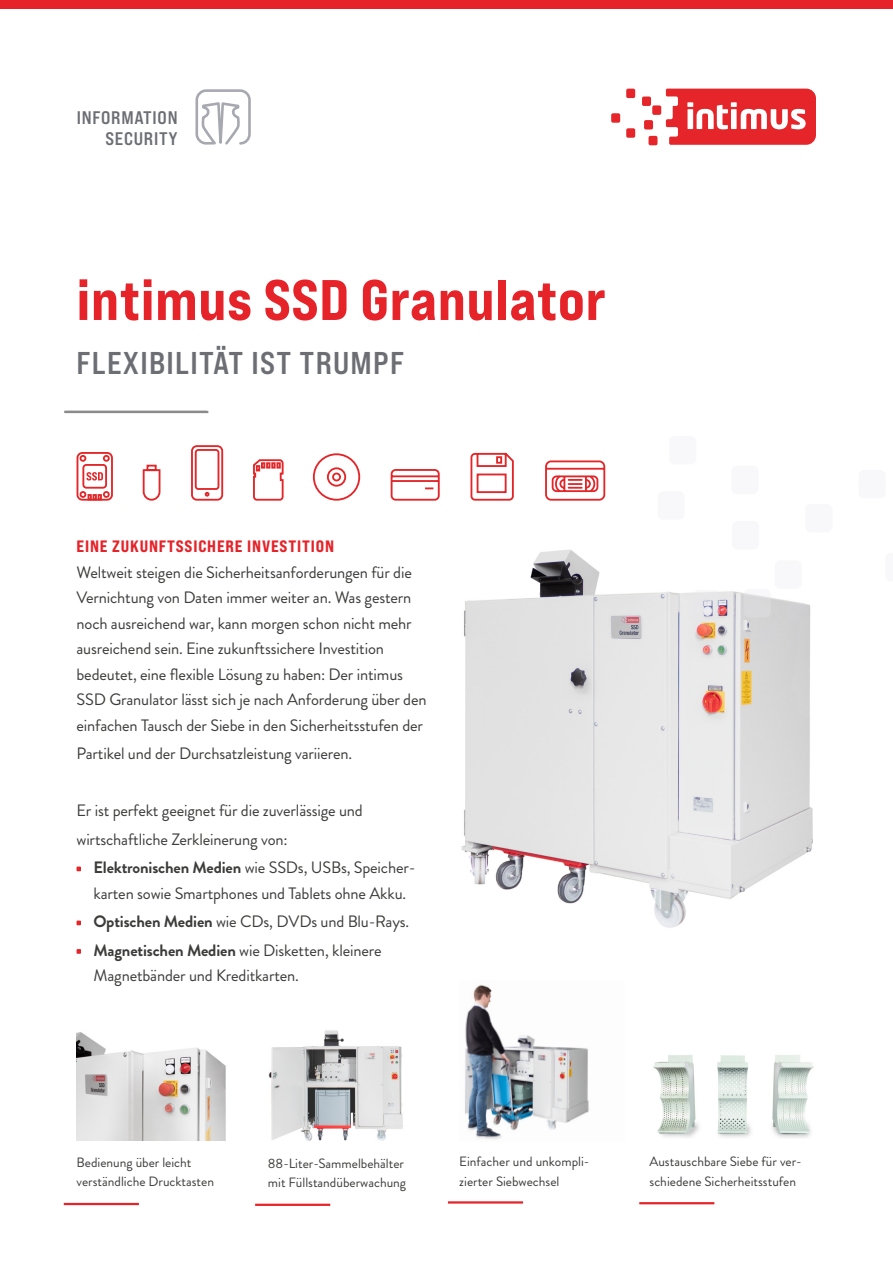
<style>
.page{position:relative;width:893px;height:1263px;background:#fff}
.page>*{position:absolute;margin:0;border:0;box-sizing:border-box;transform-origin:0 0}
.t1{font:57px "Bebas Neue Pro Exp Eb";letter-spacing:.01em;color:#e52329}
.t2{font:31.5px "Bebas Neue Pro Exp Bd";letter-spacing:.04em;color:#6c6e74}
.t3{font:18.15px/20.9px "Bebas Neue Pro Exp Bd";letter-spacing:.04em;color:#6c6e74;text-align:right}
.t4{font:16.5px/25.5px "Brandon Grotesque";letter-spacing:-.01em;color:#3c3c3b}
.t5{font:16.5px "Bebas Neue Pro Exp Eb";letter-spacing:.05em;color:#e52329}
.t6{font:13.5px/19.5px "Brandon Grotesque";color:#3c3c3b}
.s1{font-weight:700}
</style>
<div class="page">
<img style="left:461px;top:549px;width:352px;height:379px">
<div style="left:626px;top:89px;width:9px;height:9px;background:#e52529;border-radius:2px"></div>
<div style="left:626px;top:128px;width:9px;height:10px;background:#e52529;border-radius:2px"></div>
<div style="left:611px;top:113px;width:9px;height:10px;background:#e52529;border-radius:2px"></div>
<div style="left:644px;top:120px;width:9px;height:10px;background:#e52529;border-radius:2px"></div>
<div style="left:648px;top:136px;width:9px;height:9px;background:#e52529;border-radius:2px"></div>
<div style="left:652px;top:105px;width:9px;height:10px;background:#e52529;border-radius:2px"></div>
<div style="left:642px;top:97px;width:9px;height:9px;background:#e52529;border-radius:2px"></div>
<svg style="left:666px;top:89px;width:150px;height:56px"></svg>
<svg style="left:195px;top:89px;width:56px;height:56px"></svg>
<svg style="left:77px;top:866px;width:4px;height:5px"></svg>
<svg style="left:77px;top:920px;width:4px;height:5px"></svg>
<svg style="left:77px;top:949px;width:4px;height:5px"></svg>
<img style="left:465px;top:984px;width:124px;height:156px">
<img style="left:653px;top:1055px;width:161px;height:83px">
<svg style="left:693px;top:590px;width:27px;height:29px"></svg>
<div style="left:657px;top:491px;width:28px;height:29px;background:#f8f8fa;border-radius:6px"></div>
<div style="left:669px;top:436px;width:27px;height:28px;background:#f8f8fa;border-radius:6px"></div>
<div style="left:731px;top:466px;width:27px;height:28px;background:#f8f8fa;border-radius:6px"></div>
<div style="left:732px;top:521px;width:27px;height:28px;background:#f8f8fa;border-radius:6px"></div>
<svg style="left:744px;top:589px;width:27px;height:28px"></svg>
<div style="left:775px;top:560px;width:27px;height:29px;background:#f8f8fa;border-radius:6px"></div>
<div style="left:858px;top:470px;width:28px;height:28px;background:#f8f8fa;border-radius:6px"></div>
<div style="left:805px;top:504px;width:27px;height:28px;background:#f8f8fa;border-radius:6px"></div>
<hr style="left:64px;top:411px;width:144px;height:2px;background:#8b8a8a">
<img style="left:77px;top:1032px;width:149px;height:109px">
<hr style="left:64px;top:1203px;width:75px;height:2px;background:#e52329">
<img style="left:268px;top:1030px;width:135px;height:111px">
<hr style="left:255px;top:1204px;width:75px;height:2px;background:#e52329">
<hr style="left:448px;top:1201px;width:75px;height:2px;background:#e52329">
<hr style="left:639px;top:1202px;width:75px;height:2px;background:#e52329">
<svg style="left:76px;top:452px;width:37px;height:49px"></svg>
<svg style="left:142px;top:464px;width:19px;height:37px"></svg>
<svg style="left:191px;top:445px;width:33px;height:56px"></svg>
<svg style="left:253px;top:459px;width:31px;height:42px"></svg>
<svg style="left:312px;top:453px;width:49px;height:48px"></svg>
<svg style="left:390px;top:469px;width:50px;height:32px"></svg>
<svg style="left:470px;top:452px;width:44px;height:49px"></svg>
<svg style="left:545px;top:460px;width:61px;height:41px"></svg>
<div style="left:0;top:0;width:893px;height:8px;background:#e52329"></div>
<p class="t3" style="left:77px;top:107px;width:102px">INFORMATION<br>SECURITY</p>
<h1 class="t1" style="left:77px;top:264px;width:531px">intimus SSD Granulator</h1>
<h2 class="t2" style="left:77px;top:343px;width:329px">FLEXIBILITÄT IST TRUMPF</h2>
<p class="t5" style="left:77px;top:536px;width:259px">EINE ZUKUNFTSSICHERE INVESTITION</p>
<p class="t4" style="left:77px;top:560px;width:352px">Weltweit steigen die Sicherheitsanforderungen für die Vernichtung von Daten immer weiter an. Was gestern noch ausreichend war, kann morgen schon nicht mehr ausreichend sein. Eine zukunftssichere Investition bedeutet, eine flexible Lösung zu haben: Der intimus SSD Granulator lässt sich je nach Anforderung über den einfachen Tausch der Siebe in den Sicherheitsstufen der</p>
<p class="t4" style="left:77px;top:741px;width:277px">Partikel und der Durchsatzleistung variieren.</p>
<p class="t4" style="left:77px;top:797px;width:288px;line-height:28.5px">Er ist perfekt geeignet für die zuverlässige und wirtschaftliche Zerkleinerung von:</p>
<p class="t4" style="left:94px;top:855px;width:324px"><span class="s1">Elektronischen Medien</span> wie SSDs, USBs, Speicher&shy;karten sowie Smartphones und Tablets ohne Akku.</p>
<p class="t4" style="left:94px;top:908px;width:317px;line-height:28.5px"><span class="s1">Optischen Medien</span> wie CDs, DVDs und Blu-Rays.<br><span class="s1">Magnetischen Medien</span> wie Disketten, kleinere</p>
<p class="t4" style="left:94px;top:963px;width:207px">Magnetbänder und Kreditkarten.</p>
<p class="t6" style="left:77px;top:1153px;width:139px">Bedienung über leicht verständliche Drucktasten</p>
<p class="t6" style="left:268px;top:1153px;width:140px">88-Liter-Sammelbehälter mit Füllstandüberwachung</p>
<p class="t6" style="left:459px;top:1152px;width:132px">Einfacher und unkompli&shy;zierter Siebwechsel</p>
<p class="t6" style="left:649px;top:1152px;width:154px">Austauschbare Siebe für ver&shy;schiedene Sicherheitsstufen</p>
</div>
